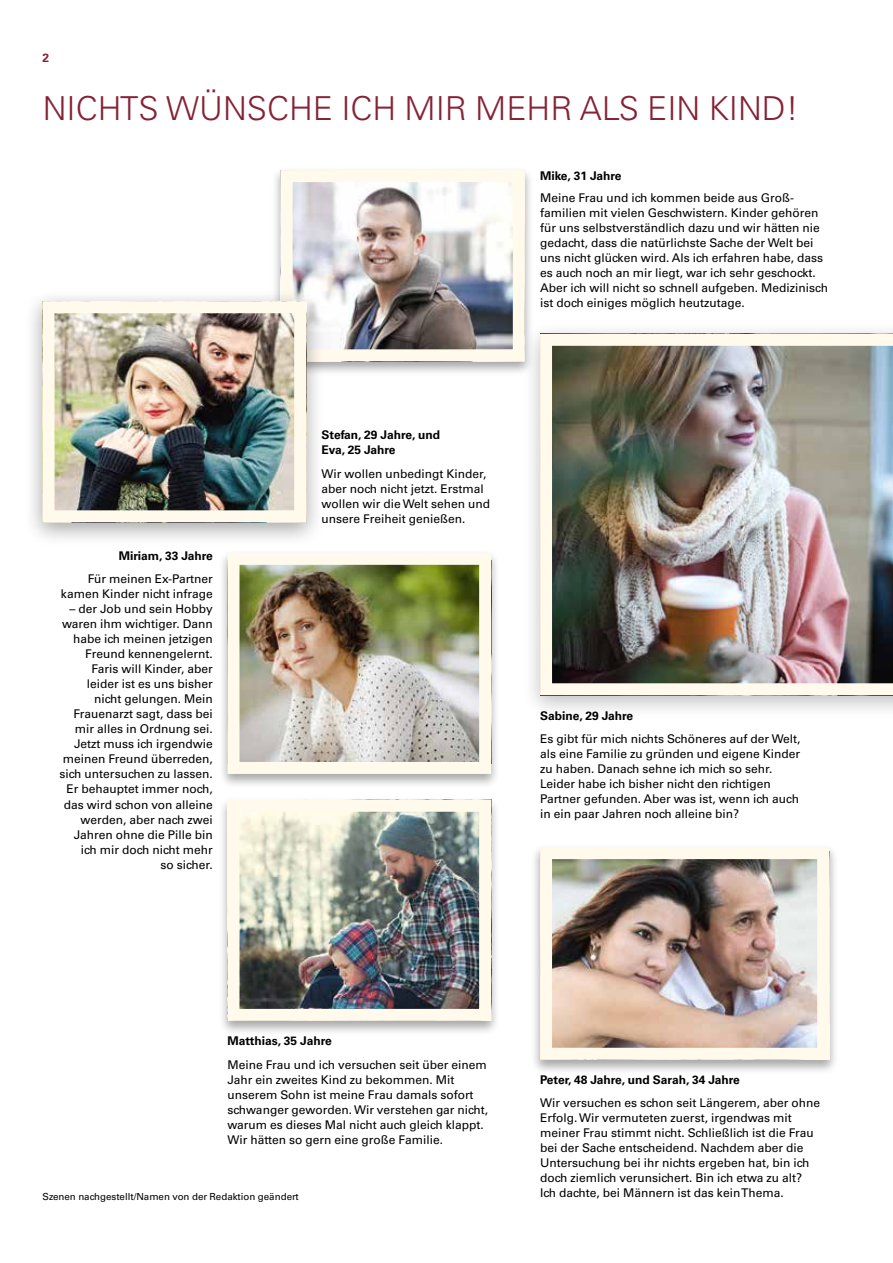
<style>
.page{position:relative;width:893px;height:1263px;background:#fff}
.page>*{position:absolute;margin:0;border:0;box-sizing:border-box;transform-origin:0 0}
.t1{font:300 33px "Univers LT Std";color:#852236}
.t2{font:12px/15px "Univers LT Std";color:#000}
.t3{font:700 12px/15px "Univers LT Std";color:#000}
.t4{font:700 12px "Univers LT Std";color:#852236}
.t5{font:9.75px "Univers LT Std";color:#000}
</style>
<div class="page">
<div style="left:218px;top:796px;width:282px;height:240px;background:#000;opacity:.35"></div>
<img style="left:240px;top:813px;width:238px;height:195px">
<div style="left:227px;top:800px;width:264px;height:221px;border:12px solid #fffaec"></div>
<div style="left:271px;top:167px;width:263px;height:210px;background:#000;opacity:.35"></div>
<img style="left:294px;top:183px;width:218px;height:165px">
<div style="left:281px;top:170px;width:244px;height:191px;border:12px solid #fffaec"></div>
<div style="left:219px;top:550px;width:281px;height:239px;background:#000;opacity:.35"></div>
<img style="left:240px;top:566px;width:238px;height:195px">
<div style="left:227px;top:553px;width:264px;height:221px;border:12px solid #fffaec"></div>
<div style="left:530px;top:844px;width:308px;height:231px;background:#000;opacity:.35"></div>
<img style="left:553px;top:860px;width:263px;height:187px">
<div style="left:540px;top:847px;width:289px;height:213px;border:12px solid #fffaec"></div>
<div style="left:23px;top:288px;width:302px;height:259px;background:#000;opacity:.35"></div>
<img style="left:56px;top:314px;width:237px;height:195px">
<div style="left:43px;top:301px;width:263px;height:221px;border:12px solid #fffaec"></div>
<div style="left:521px;top:321px;width:372px;height:399px;background:#000;opacity:.25"></div>
<img style="left:540px;top:334px;width:353px;height:361px">
<p class="t4" style="left:43px;top:51px;width:8px">2</p>
<h1 class="t1" style="left:43px;top:88px;width:757px">NICHTS WÜNSCHE ICH MIR MEHR ALS EIN KIND!</h1>
<p class="t3" style="left:119px;top:548px;width:95px">Miriam, 33 Jahre</p>
<p class="t2" style="left:61px;top:572px;width:153px;text-align:right">Für meinen Ex-Partner kamen Kinder nicht infrage</p>
<p class="t2" style="left:60px;top:602px;width:155px;text-align:right">– der Job und sein Hobby waren ihm wichtiger. Dann habe ich meinen jetzigen<br>Freund kennengelernt.<br>Faris will Kinder, aber leider ist es uns bisher nicht gelungen. Mein<br>Frauenarzt sagt, dass bei mir alles in Ordnung sei.<br>Jetzt muss ich irgendwie meinen Freund überreden, sich untersuchen zu lassen.<br>Er behauptet immer noch, das wird schon von alleine werden, aber nach zwei<br>Jahren ohne die Pille bin ich mir doch nicht mehr<br>so sicher.</p>
<p class="t3" style="left:322px;top:428px;width:120px">Stefan, 29 Jahre, und<br>Eva, 25 Jahre</p>
<p class="t2" style="left:322px;top:466px;width:170px">Wir wollen unbedingt Kinder, aber noch nicht jetzt. Erstmal wollen wir die Welt sehen und unsere Freiheit genießen.</p>
<p class="t3" style="left:540px;top:169px;width:83px">Mike, 31 Jahre</p>
<p class="t2" style="left:540px;top:191px;width:289px">Meine Frau und ich kommen beide aus Groß&shy;familien mit vielen Geschwistern. Kinder gehören für uns selbstverständlich dazu und wir hätten nie gedacht, dass die natürlichste Sache der Welt bei uns nicht glücken wird. Als ich erfahren habe, dass es auch noch an mir liegt, war ich sehr geschockt.<br>Aber ich will nicht so schnell aufgeben. Medizinisch ist doch einiges möglich heutzutage.</p>
<p class="t3" style="left:540px;top:708px;width:95px">Sabine, 29 Jahre</p>
<p class="t2" style="left:540px;top:732px;width:262px">Es gibt für mich nichts Schöneres auf der Welt, als eine Familie zu gründen und eigene Kinder zu haben. Danach sehne ich mich so sehr.<br>Leider habe ich bisher nicht den richtigen Partner gefunden. Aber was ist, wenn ich auch in ein paar Jahren noch alleine bin?</p>
<p class="t3" style="left:227px;top:1034px;width:106px">Matthias, 35 Jahre</p>
<p class="t2" style="left:227px;top:1057px;width:262px">Meine Frau und ich versuchen seit über einem Jahr ein zweites Kind zu bekommen. Mit unserem Sohn ist meine Frau damals sofort schwanger geworden. Wir verstehen gar nicht, warum es dieses Mal nicht auch gleich klappt.<br>Wir hätten so gern eine große Familie.</p>
<p class="t5" style="left:43px;top:1191px;width:258px">Szenen nachgestellt/Namen von der Redaktion geändert</p>
<p class="t3" style="left:540px;top:1072px;width:201px">Peter, 48 Jahre, und Sarah, 34 Jahre</p>
<p class="t2" style="left:540px;top:1095px;width:282px">Wir versuchen es schon seit Längerem, aber ohne Erfolg. Wir vermuteten zuerst, irgendwas mit meiner Frau stimmt nicht. Schließlich ist die Frau bei der Sache entscheidend. Nachdem aber die Untersuchung bei ihr nichts ergeben hat, bin ich doch ziemlich verunsichert. Bin ich etwa zu alt?<br>Ich dachte, bei Männern ist das kein Thema.</p>
</div>
